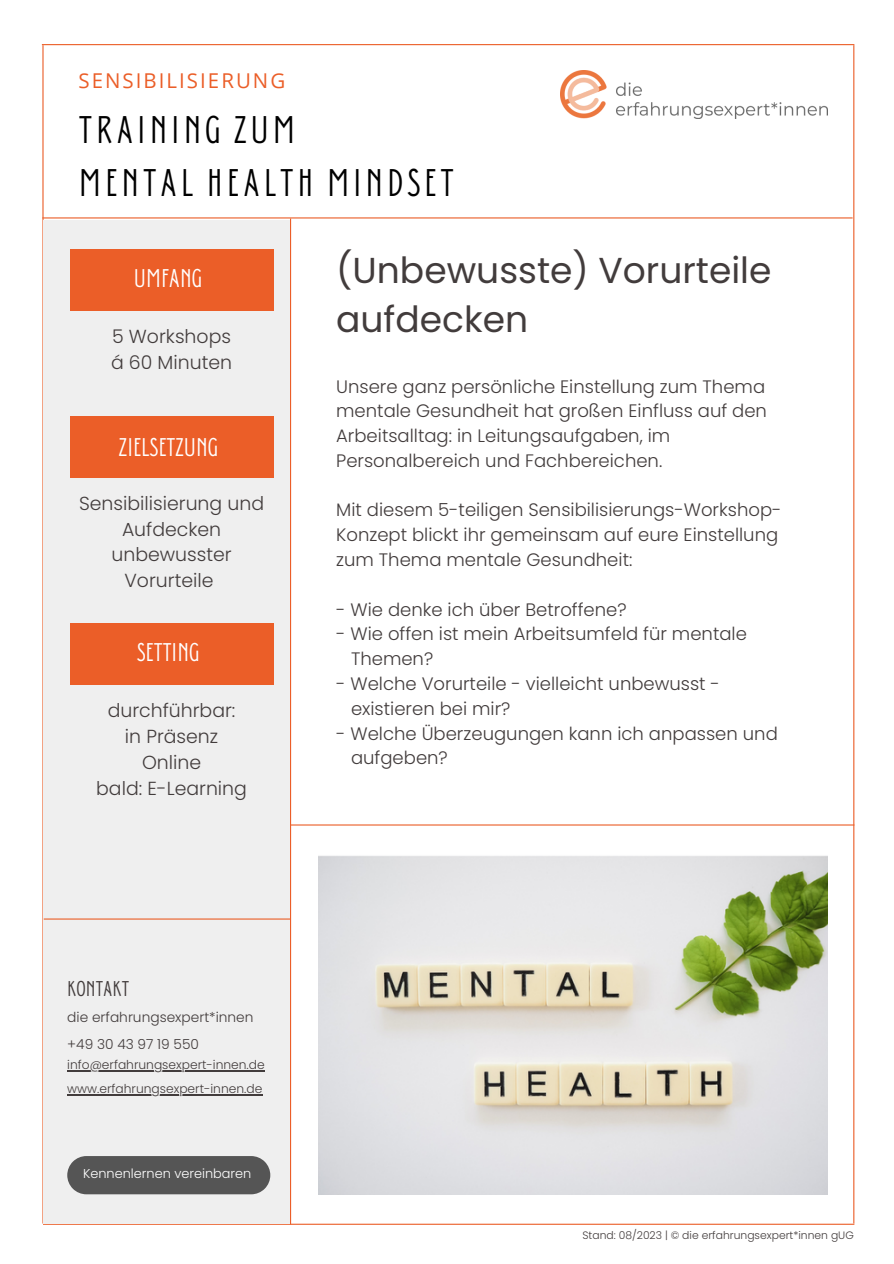
<style>
.page{position:relative;width:894px;height:1264px;background:#fff}
.page>*{position:absolute;margin:0;border:0;box-sizing:border-box;transform-origin:0 0}
.t1{font:38.4px "Donau Uppercase Neue";letter-spacing:.1em;color:#000}
.t2{font:36px/49.5px "Poppins";color:#423c3c}
.t3{font:25.5px "Donau Uppercase Neue";color:#fff}
.t4{font:21.3px "Donau Uppercase Neue";color:#423c3c}
.t5{font:20.4px "Open Sans";letter-spacing:.1em;color:#eb5e28}
.t6{font:300 18.9px/26px "Poppins";color:#423c3c;text-align:center}
.t7{font:300 18px/24.8px "Poppins";color:#423c3c}
.t8{font:300 13.8px "Poppins";color:#423c3c}
.t9{font:300 12.9px "Poppins";color:#fff}
.t10{font:300 12.3px "Poppins";color:#423c3c}
.t11{font:300 10.8px "Poppins";color:#423c3c}
</style>
<div class="page">
<hr style="left:42px;top:44px;width:812px;height:1px;background:#eb5e28">
<hr style="left:42px;top:45px;width:2px;height:1178px;background:#eb5e28">
<hr style="left:853px;top:45px;width:1px;height:1178px;background:#eb5e28">
<hr style="left:43px;top:1223px;width:811px;height:1px;background:#eb5e28">
<hr style="left:42px;top:217px;width:810px;height:1px;background:#eb5e28">
<hr style="left:290px;top:218px;width:1px;height:1006px;background:#eb5e28">
<hr style="left:291px;top:824px;width:563px;height:1px;background:#eb5e28">
<div style="left:44px;top:220px;width:246px;height:1003px;background:#efefef"></div>
<hr style="left:44px;top:918px;width:246px;height:1px;background:#eb5e28">
<div style="left:70px;top:249px;width:203px;height:62px;background:#eb5e28"></div>
<div style="left:70px;top:416px;width:203px;height:62px;background:#eb5e28"></div>
<div style="left:70px;top:624px;width:203px;height:61px;background:#eb5e28"></div>
<img style="left:318px;top:855px;width:509px;height:338px">
<img style="left:560px;top:70px;width:267px;height:49px">
<div style="left:67px;top:1156px;width:203px;height:38px;background:#555"></div>
<hr style="left:67px;top:1069px;width:198px;height:2px;background:#423c3c">
<hr style="left:67px;top:1094px;width:195px;height:1px;background:#423c3c">
<p class="t5" style="left:78px;top:67px;width:208px">SENSIBILISIERUNG</p>
<p class="t1" style="left:79px;top:106px;width:217px">TRAINING ZUM</p>
<p class="t1" style="left:79px;top:159px;width:376px">MENTAL HEALTH MINDSET</p>
<p class="t3" style="left:134px;top:262px;width:68px">UMFANG</p>
<p class="t6" style="left:112px;top:323px;width:120px">5 Workshops</p>
<p class="t6" style="left:111px;top:349px;width:123px">á 60 Minuten</p>
<p class="t3" style="left:119px;top:431px;width:99px">ZIELSETZUNG</p>
<p class="t6" style="left:79px;top:490px;width:186px">Sensibilisierung und<br>Aufdecken unbewusster<br>Vorurteile</p>
<p class="t3" style="left:137px;top:636px;width:64px">SETTING</p>
<p class="t6" style="left:108px;top:697px;width:129px">durchführbar:</p>
<p class="t6" style="left:125px;top:723px;width:95px">in Präsenz</p>
<p class="t6" style="left:142px;top:749px;width:61px">Online</p>
<p class="t6" style="left:96px;top:775px;width:152px">bald: E-Learning</p>
<p class="t4" style="left:67px;top:974px;width:63px">KONTAKT</p>
<p class="t8" style="left:67px;top:1007px;width:188px">die erfahrungsexpert*innen</p>
<p class="t8" style="left:67px;top:1034px;width:133px">+49 30 43 97 19 550</p>
<p class="t10" style="left:67px;top:1056px;width:199px">info@erfahrungsexpert-innen.de</p>
<p class="t10" style="left:67px;top:1080px;width:196px">www.erfahrungsexpert-innen.de</p>
<p class="t9" style="left:83px;top:1164px;width:170px">Kennenlernen vereinbaren</p>
<p class="t2" style="left:336px;top:245px;width:436px">(Unbewusste) Vorurteile aufdecken</p>
<p class="t7" style="left:336px;top:374px;width:432px">Unsere ganz persönliche Einstellung zum Thema mentale Gesundheit hat großen Einfluss auf den Arbeitsalltag: in Leitungsaufgaben, im Personalbereich und Fachbereichen.</p>
<p class="t7" style="left:336px;top:498px;width:446px">Mit diesem 5-teiligen Sensibilisierungs-Workshop-<br>Konzept blickt ihr gemeinsam auf eure Einstellung zum Thema mentale Gesundheit:</p>
<p class="t7" style="left:336px;top:597px;width:292px">- Wie denke ich über Betroffene?</p>
<p class="t7" style="left:336px;top:621px;width:412px">- Wie offen ist mein Arbeitsumfeld für mentale</p>
<p class="t7" style="left:351px;top:646px;width:84px">Themen?</p>
<p class="t7" style="left:336px;top:671px;width:385px">- Welche Vorurteile - vielleicht unbewusst -</p>
<p class="t7" style="left:351px;top:696px;width:161px">existieren bei mir?</p>
<p class="t7" style="left:336px;top:720px;width:443px">- Welche Überzeugungen kann ich anpassen und</p>
<p class="t7" style="left:351px;top:745px;width:98px">aufgeben?</p>
<p class="t11" style="left:582px;top:1227px;width:273px">Stand: 08/2023 | © die erfahrungsexpert*innen gUG</p>
</div>
